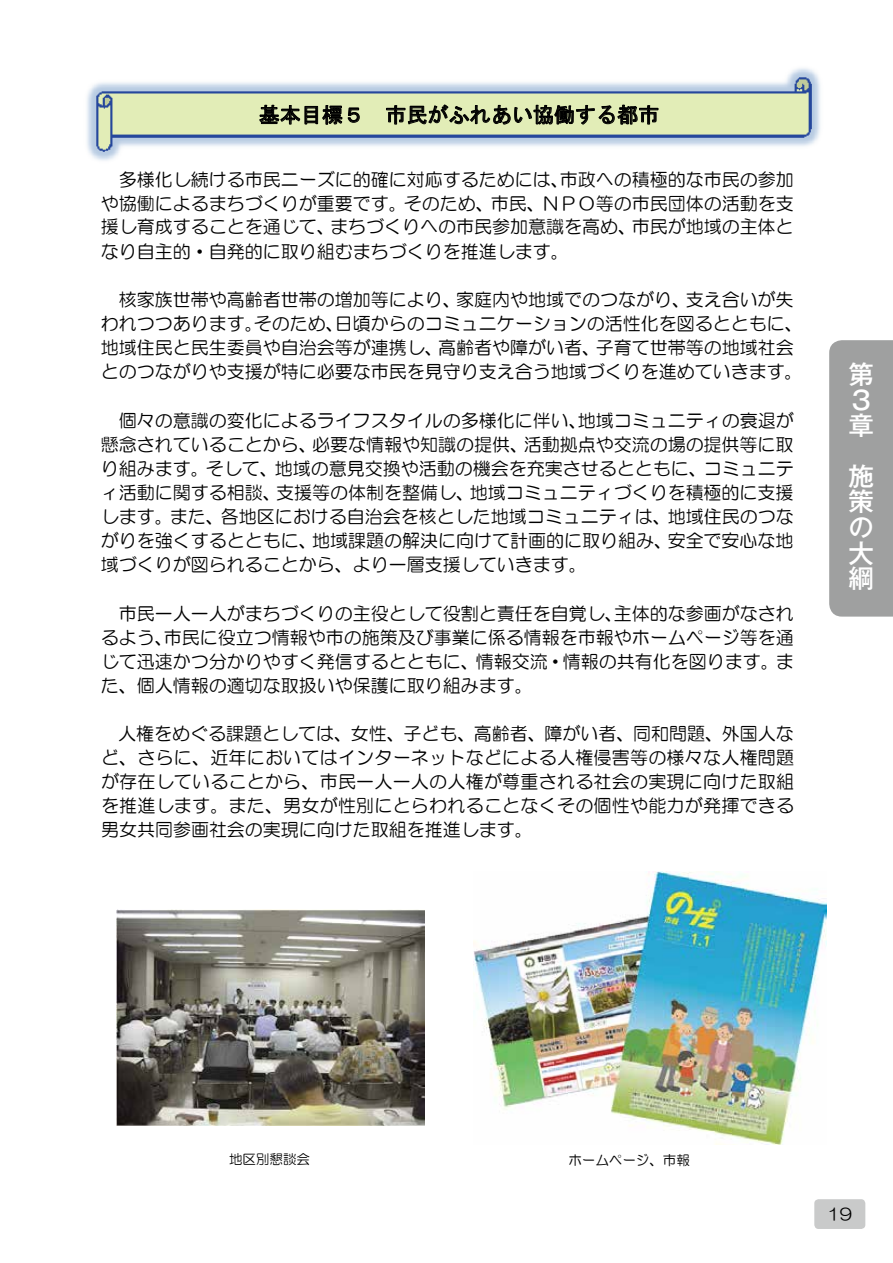
<style>
.page{position:relative;width:893px;height:1263px;background:#fff}
.page>*{position:absolute;margin:0;border:0;box-sizing:border-box;transform-origin:0 0}
.t1{font:500 25.5px/25.5px "Gothic MB101 Pr 6";color:#fff}
.t2{font:21px "MS Gothic";letter-spacing:.005em;color:#000}
.t3{font:18px/24px "HG Maru Gothic MPRO";color:#000;text-align:justify}
.t4{font:16.5px "HG Maru Gothic MPRO";color:#000}
.t5{font:13.5px "HG Maru Gothic MPRO";color:#000}
</style>
<div class="page">
<img style="left:87px;top:68px;width:733px;height:93px">
<svg style="left:259px;top:105px;width:83px;height:20px;background:#848a6a"></svg>
<svg style="left:348px;top:108px;width:12px;height:15px"></svg>
<svg style="left:386px;top:104px;width:272px;height:57px"></svg>
<img style="left:473px;top:872px;width:354px;height:272px">
<img style="left:116px;top:909px;width:308px;height:217px">
<svg style="left:829px;top:340px;width:64px;height:277px;background:#a0a1a1"></svg>
<div style="left:814px;top:1199px;width:51px;height:30px;background:#c9caca;border-radius:4px"></div>
<p class="t2" style="left:259px;top:104px;width:402px">基本目標５ 市民がふれあい協働する都市</p>
<p class="t3" style="left:101px;top:167px;width:694px;text-indent:18px">多様化し続ける市民ニーズに的確に対応するためには、市政への積極的な市民の参加や協働によるまちづくりが重要です。そのため、市民、ＮＰＯ等の市民団体の活動を支援し育成することを通じて、まちづくりへの市民参加意識を高め、市民が地域の主体となり自主的・自発的に取り組むまちづくりを推進します。</p>
<p class="t3" style="left:101px;top:288px;width:703px;text-align:center">核家族世帯や高齢者世帯の増加等により、家庭内や地域でのつながり、支え合いが失<br>われつつあります。そのため、日頃からのコミュニケーションの活性化を図るとともに、地域住民と民生委員や自治会等が連携し、高齢者や障がい者、子育て世帯等の地域社会とのつながりや支援が特に必要な市民を見守り支え合う地域づくりを進めていきます。</p>
<p class="t3" style="left:101px;top:408px;width:695px;text-indent:18px">個々の意識の変化によるライフスタイルの多様化に伴い、地域コミュニティの衰退が懸念されていることから、必要な情報や知識の提供、活動拠点や交流の場の提供等に取り組みます。そして、地域の意見交換や活動の機会を充実させるとともに、コミュニティ活動に関する相談、支援等の体制を整備し、地域コミュニティづくりを積極的に支援します。また、各地区における自治会を核とした地域コミュニティは、地域住民のつながりを強くするとともに、地域課題の解決に向けて計画的に取り組み、安全で安心な地域づくりが図られることから、より一層支援していきます。</p>
<p class="t3" style="left:101px;top:601px;width:695px;text-indent:18px">市民一人一人がまちづくりの主役として役割と責任を自覚し、主体的な参画がなされるよう、市民に役立つ情報や市の施策及び事業に係る情報を市報やホームページ等を通じて迅速かつ分かりやすく発信するとともに、情報交流・情報の共有化を図ります。また、個人情報の適切な取扱いや保護に取り組みます。</p>
<p class="t3" style="left:101px;top:722px;width:695px;text-indent:17px">人権をめぐる課題としては、女性、子ども、高齢者、障がい者、同和問題、外国人など、さらに、近年においてはインターネットなどによる人権侵害等の様々な人権問題が存在していることから、市民一人一人の人権が尊重される社会の実現に向けた取組を推進します。また、男女が性別にとらわれることなくその個性や能力が発揮できる男女共同参画社会の実現に向けた取組を推進します。</p>
<h1 class="t1" style="left:848px;top:360px;width:26px">第<br>３章</h1>
<h1 class="t1" style="left:848px;top:462px;width:26px;text-align:justify">施策の大綱</h1>
<p class="t5" style="left:229px;top:1153px;width:82px">地区別懇談会</p>
<p class="t5" style="left:568px;top:1153px;width:123px">ホームページ、市報</p>
<p class="t4" style="left:828px;top:1205px;width:26px">19</p>
</div>
